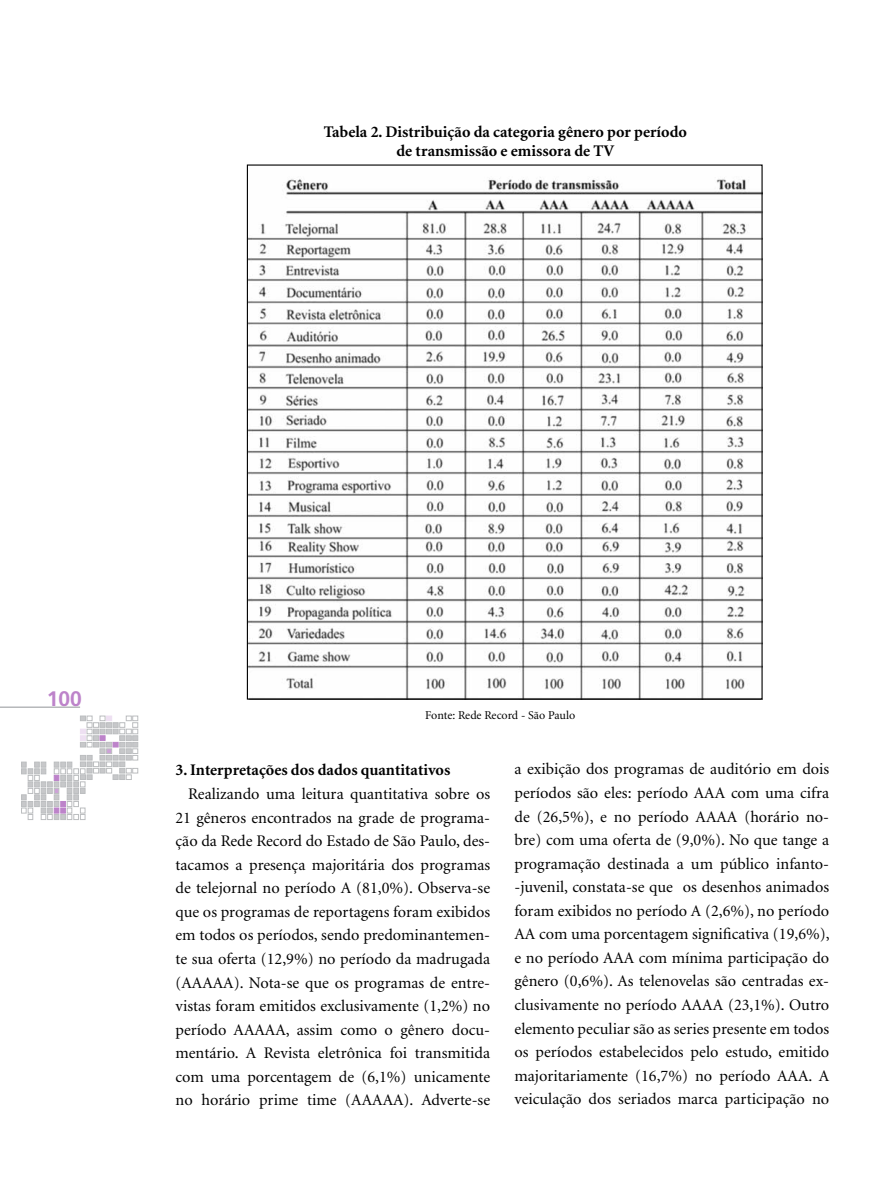
<style>
.page{position:relative;width:893px;height:1191px;background:#fff}
.page>*{position:absolute;margin:0;border:0;box-sizing:border-box;transform-origin:0 0}
.t1{font:700 21px "Frutiger";color:#bd83ca}
.t2{font:16.2px/23.5px "Minion";color:#000;text-align:justify}
.t3{font:700 16.2px/19.5px "Minion";color:#000;text-align:center}
.t4{font:12px "Minion";letter-spacing:-.005em;color:#000}
</style>
<div class="page">
<svg style="left:21px;top:716px;width:117px;height:103px"></svg>
<hr style="left:0;top:707px;width:80px;height:1px;background:#b1b4b6">
<img style="left:249px;top:177px;width:512px;height:520px">
<p class="t3" style="left:324px;top:122px;width:365px">Tabela 2. Distribuição da categoria gênero por período de transmissão e emissora de TV</p>
<p class="t1" style="left:47px;top:686px;width:37px">100</p>
<p class="t4" style="left:425px;top:709px;width:152px">Fonte: Rede Record - São Paulo</p>
<p class="t3" style="left:176px;top:761px;width:276px">3. Interpretações dos dados quantitativos</p>
<p class="t2" style="left:176px;top:782px;width:316px;text-indent:13px">Realizando uma leitura quantitativa sobre os 21 gêneros encontrados na grade de programa&shy;ção da Rede Record do Estado de São Paulo, des&shy;tacamos a presença majoritária dos programas de telejornal no período A (81,0%). Observa-se que os programas de reportagens foram exibidos em todos os períodos, sendo predominantemen&shy;te sua oferta (12,9%) no período da madrugada (AAAAA). Nota-se que os programas de entre&shy;vistas foram emitidos exclusivamente (1,2%) no período AAAAA, assim como o gênero docu&shy;mentário. A Revista eletrônica foi transmitida com uma porcentagem de (6,1%) unicamente no horário prime time (AAAAA). Adverte-se</p>
<p class="t2" style="left:514px;top:758px;width:317px">a exibição dos programas de auditório em dois períodos são eles: período AAA com uma cifra de (26,5%), e no período AAAA (horário no&shy;bre) com uma oferta de (9,0%). No que tange a programação destinada a um público infanto--juvenil, constata-se que os desenhos animados foram exibidos no período A (2,6%), no período AA com uma porcentagem significativa (19,6%), e no período AAA com mínima participação do gênero (0,6%). As telenovelas são centradas ex&shy;clusivamente no período AAAA (23,1%). Outro elemento peculiar são as series presente em todos os períodos estabelecidos pelo estudo, emitido majoritariamente (16,7%) no período AAA. A veiculação dos seriados marca participação no</p>
</div>
